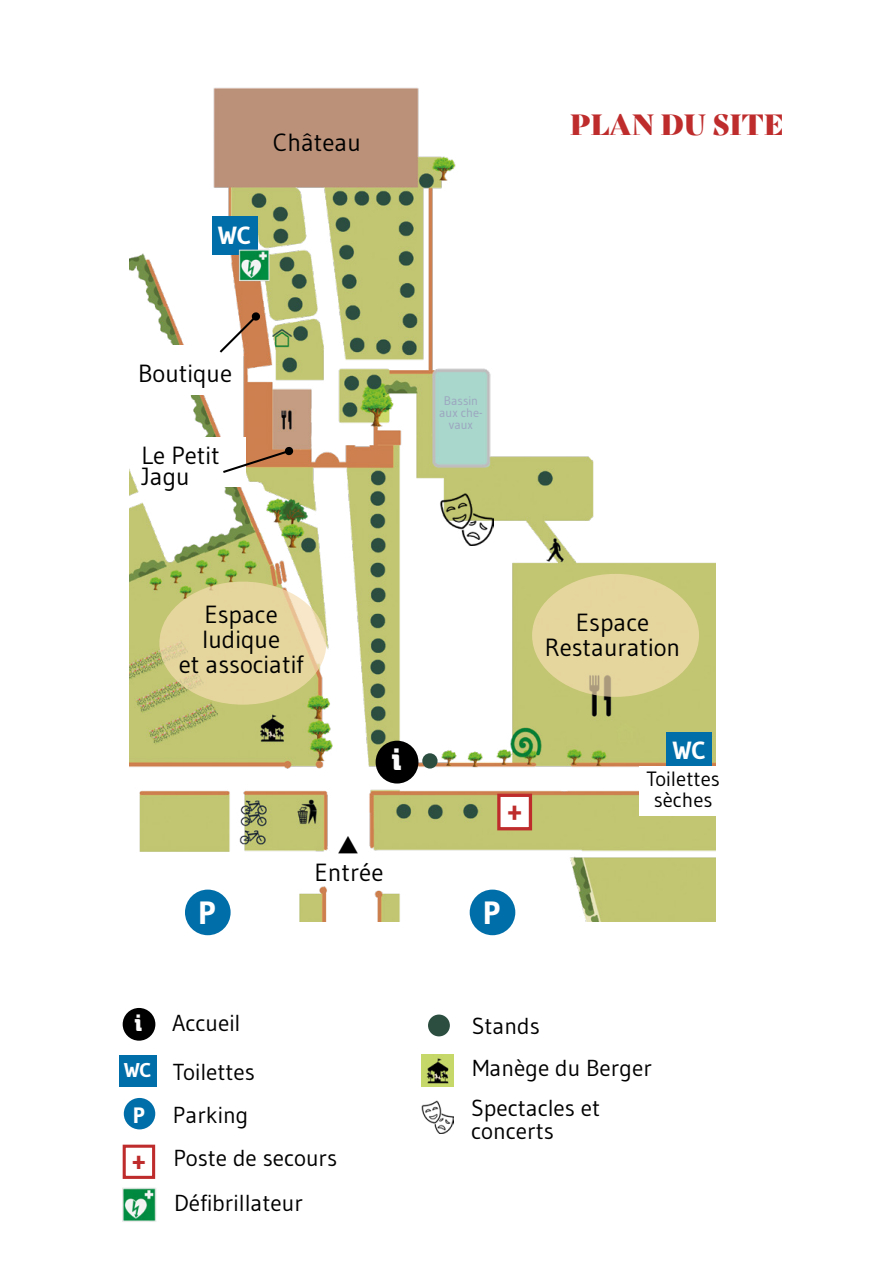
<style>
.page{position:relative;width:893px;height:1263px;background:#fff}
.page>*{position:absolute;margin:0;border:0;box-sizing:border-box;transform-origin:0 0}
.t1{font:700 32.25px "Gudea";color:#fff}
.t2{font:700 31.05px "Gudea";color:#bf2c2c}
.t3{font:30.15px "Museo 900";color:#fff}
.t4{font:28.5px "Bely Display";color:#bf2c2c}
.t5{font:24.75px/24.8px "Gudea";color:#000;text-align:center}
.t6{font:700 24.75px "Gudea";color:#fff}
.t7{font:23.1px/43.2px "Gudea";color:#000;text-align:center}
.t8{font:23.1px "Museo 900";color:#fff}
.t9{font:20.7px/20.7px "Gudea";color:#000;text-align:center}
.t10{font:12.45px/12.5px "Gudea";color:#9ba4bf;text-align:center}
.s1{font-weight:700;font-size:19.95px;color:#fff}
.s2{font-weight:700;font-size:22.2px;color:#fff}
.s3{font-weight:700;font-size:28.95px;color:#bf2c2c}
</style>
<div class="page">
<div style="left:119px;top:1055px;width:38px;height:31px;background:#006ea8"></div>
<div style="left:124px;top:1098px;width:31px;height:31px;background:#006ea8;border-radius:50%"></div>
<div style="left:123px;top:1008px;width:32px;height:33px;background:#000;border-radius:50%"></div>
<div style="left:428px;top:1014px;width:22px;height:22px;background:#2c4e41;border-radius:50%"></div>
<div style="left:123px;top:1145px;width:32px;height:34px;border:3px solid #bf2c2c"></div>
<img style="left:122px;top:1188px;width:34px;height:34px">
<img style="left:421px;top:1054px;width:33px;height:32px">
<img style="left:421px;top:1101px;width:33px;height:32px">
<img style="left:130px;top:87px;width:585px;height:834px">
<div style="left:138px;top:345px;width:102px;height:49px;background:#fff"></div>
<div style="left:667px;top:732px;width:45px;height:39px;background:#006ea8"></div>
<div style="left:212px;top:216px;width:45px;height:39px;background:#006ea8"></div>
<div style="left:376px;top:741px;width:42px;height:42px;background:#000;border-radius:50%"></div>
<div style="left:185px;top:889px;width:46px;height:46px;background:#006ea8;border-radius:50%"></div>
<div style="left:470px;top:889px;width:45px;height:46px;background:#006ea8;border-radius:50%"></div>
<div style="left:499px;top:795px;width:31px;height:34px;background:#fff"></div>
<div style="left:497px;top:794px;width:35px;height:36px;border:3px solid #bf2c2c"></div>
<img style="left:236px;top:247px;width:37px;height:36px">
<svg style="left:159px;top:582px;width:167px;height:123px;background:#e5d69f"></svg>
<svg style="left:217px;top:312px;width:44px;height:43px"></svg>
<div style="left:532px;top:574px;width:167px;height:123px;background:#e5d69d;border-radius:50%"></div>
<div style="left:141px;top:438px;width:104px;height:49px;background:#fff"></div>
<svg style="left:223px;top:446px;width:71px;height:29px"></svg>
<img style="left:440px;top:492px;width:54px;height:54px">
<div style="left:639px;top:766px;width:88px;height:49px;background:#fff"></div>
<div style="left:422px;top:753px;width:16px;height:15px;background:#2c4e41;border-radius:50%"></div>
<svg style="left:338px;top:836px;width:20px;height:17px"></svg>
<p class="t5" style="left:273px;top:130px;width:90px">Château</p>
<p class="t6" style="left:218px;top:220px;width:35px">WC</p>
<p class="t4" style="left:570px;top:102px;width:216px">PLAN DU SITE</p>
<p class="t5" style="left:138px;top:360px;width:96px">Boutique</p>
<p class="t5" style="left:141px;top:445px;width:80px;line-height:20.7px;text-align:left">Le Petit<br>Jagu</p>
<p class="t10" style="left:439px;top:394px;width:45px">Bassin aux che&shy;vaux</p>
<p class="t5" style="left:179px;top:602px;width:126px">Espace ludique<br>et associatif</p>
<p class="t5" style="left:545px;top:609px;width:137px">Espace<br>Restauration</p>
<h3 class="t3" style="left:392px;top:742px;width:12px">i</h3>
<h2 class="t2" style="left:507px;top:792px;width:16px">+</h2>
<p class="t5" style="left:314px;top:859px;width:71px">Entrée</p>
<h1 class="t1" style="left:198px;top:892px;width:19px">P</h1>
<h1 class="t1" style="left:483px;top:892px;width:19px">P</h1>
<p class="t6" style="left:673px;top:735px;width:35px">WC</p>
<p class="t9" style="left:646px;top:768px;width:75px">Toilettes sèches</p>
<p class="t8" style="left:135px;top:1009px;width:9px">i</p>
<p class="t7" style="left:172px;top:1001px;width:70px">Accueil</p>
<p class="t7" style="left:472px;top:1004px;width:70px">Stands</p>
<p class="t7" style="left:124px;top:1050px;width:132px"><span class="s1">WC</span> Toilettes<br><span class="s2">P</span> Parking</p>
<p class="t7" style="left:132px;top:1135px;width:207px;line-height:44.7px"><span class="s3">+</span> Poste de secours<br>Défibrillateur</p>
<p class="t7" style="left:471px;top:1047px;width:182px;line-height:40.2px;text-align:left">Manège du Berger<br>Spectacles et</p>
<p class="t7" style="left:471px;top:1109px;width:84px">concerts</p>
</div>
